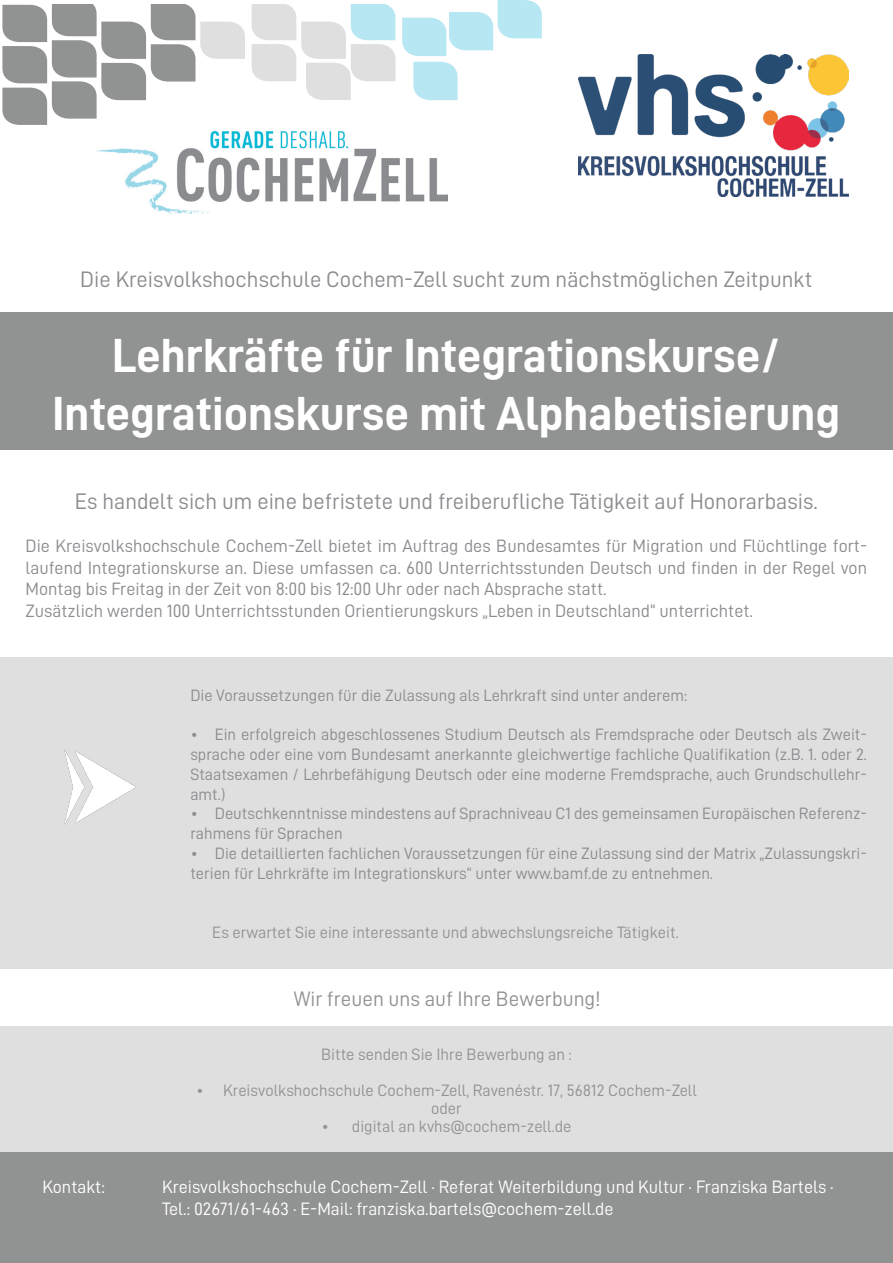
<style>
.page{position:relative;width:893px;height:1263px;background:#fff}
.page>*{position:absolute;margin:0;border:0;box-sizing:border-box;transform-origin:0 0}
.t1{font:48px "D DIN Bold";color:#fff}
.t2{font:22.5px "D DIN";color:#8a8c8f}
.t3{font:21px "D DIN";color:#919292}
.t4{font:18px/21.6px "D DIN";color:#8a8c8f;text-align:justify}
.t5{font:18px "D DIN";color:#fff}
.t6{font:16.5px/19.8px "D DIN";color:#8a8c8f}
.t7{font:16.5px "D DIN";color:#919292}
</style>
<div class="page">
<div style="left:1px;top:1026px;width:892px;height:126px;background:#dfdfdf"></div>
<img style="left:578px;top:54px;width:270px;height:142px">
<div style="left:0;top:312px;width:893px;height:138px;background:#919292"></div>
<svg style="left:2px;top:0;width:540px;height:125px"></svg>
<div style="left:0;top:656px;width:892px;height:312px;background:#dfdfdf"></div>
<div style="left:0;top:1152px;width:893px;height:111px;background:#919292"></div>
<img style="left:64px;top:750px;width:72px;height:74px">
<img style="left:97px;top:132px;width:351px;height:82px">
<p class="t2" style="left:80px;top:267px;width:733px">Die Kreisvolkshochschule Cochem-Zell sucht zum nächstmöglichen Zeitpunkt</p>
<p class="t1" style="left:112px;top:329px;width:669px">Lehrkräfte für Integrationskurse/</p>
<p class="t1" style="left:52px;top:387px;width:790px">Integrationskurse mit Alphabetisierung</p>
<p class="t2" style="left:75px;top:489px;width:744px">Es handelt sich um eine befristete und freiberufliche Tätigkeit auf Honorarbasis.</p>
<p class="t4" style="left:26px;top:535px;width:843px">Die Kreisvolkshochschule Cochem-Zell bietet im Auftrag des Bundesamtes für Migration und Flüchtlinge fort&shy;laufend Integrationskurse an. Diese umfassen ca. 600 Unterrichtsstunden Deutsch und finden in der Regel von Montag bis Freitag in der Zeit von 8:00 bis 12:00 Uhr oder nach Absprache statt.</p>
<p class="t4" style="left:26px;top:599px;width:729px">Zusätzlich werden 100 Unterrichtsstunden Orientierungskurs „Leben in Deutschland“ unterrichtet.</p>
<p class="t6" style="left:190px;top:685px;width:498px">Die Voraussetzungen für die Zulassung als Lehrkraft sind unter anderem:</p>
<p class="t6" style="left:190px;top:724px;width:678px;text-align:justify">• Ein erfolgreich abgeschlossenes Studium Deutsch als Fremdsprache oder Deutsch als Zweit&shy;sprache oder eine vom Bundesamt anerkannte gleichwertige fachliche Qualifikation (z.B. 1. oder 2.<br>Staatsexamen / Lehrbefähigung Deutsch oder eine moderne Fremdsprache, auch Grundschullehr&shy;amt.)</p>
<p class="t6" style="left:190px;top:803px;width:678px">• Deutschkenntnisse mindestens auf Sprachniveau C1 des gemeinsamen Europäischen Referenz&shy;rahmens für Sprachen</p>
<p class="t6" style="left:190px;top:843px;width:678px">• Die detaillierten fachlichen Voraussetzungen für eine Zulassung sind der Matrix „Zulassungskri&shy;terien für Lehrkräfte im Integrationskurs“ unter www.bamf.de zu entnehmen.</p>
<p class="t7" style="left:212px;top:923px;width:468px">Es erwartet Sie eine interessante und abwechslungsreiche Tätigkeit.</p>
<p class="t3" style="left:294px;top:987px;width:308px">Wir freuen uns auf Ihre Bewerbung!</p>
<p class="t7" style="left:321px;top:1045px;width:252px">Bitte senden Sie Ihre Bewerbung an :</p>
<p class="t7" style="left:196px;top:1081px;width:502px">• Kreisvolkshochschule Cochem-Zell, Ravenéstr. 17, 56812 Cochem-Zell</p>
<p class="t7" style="left:431px;top:1099px;width:32px">oder</p>
<p class="t7" style="left:321px;top:1117px;width:252px">• digital an kvhs@cochem-zell.de</p>
<p class="t5" style="left:43px;top:1177px;width:64px">Kontakt:</p>
<p class="t5" style="left:162px;top:1177px;width:673px">Kreisvolkshochschule Cochem-Zell · Referat Weiterbildung und Kultur · Franziska Bartels ·</p>
<p class="t5" style="left:162px;top:1199px;width:453px">Tel.: 02671/61-463 · E-Mail: franziska.bartels@cochem-zell.de</p>
</div>
